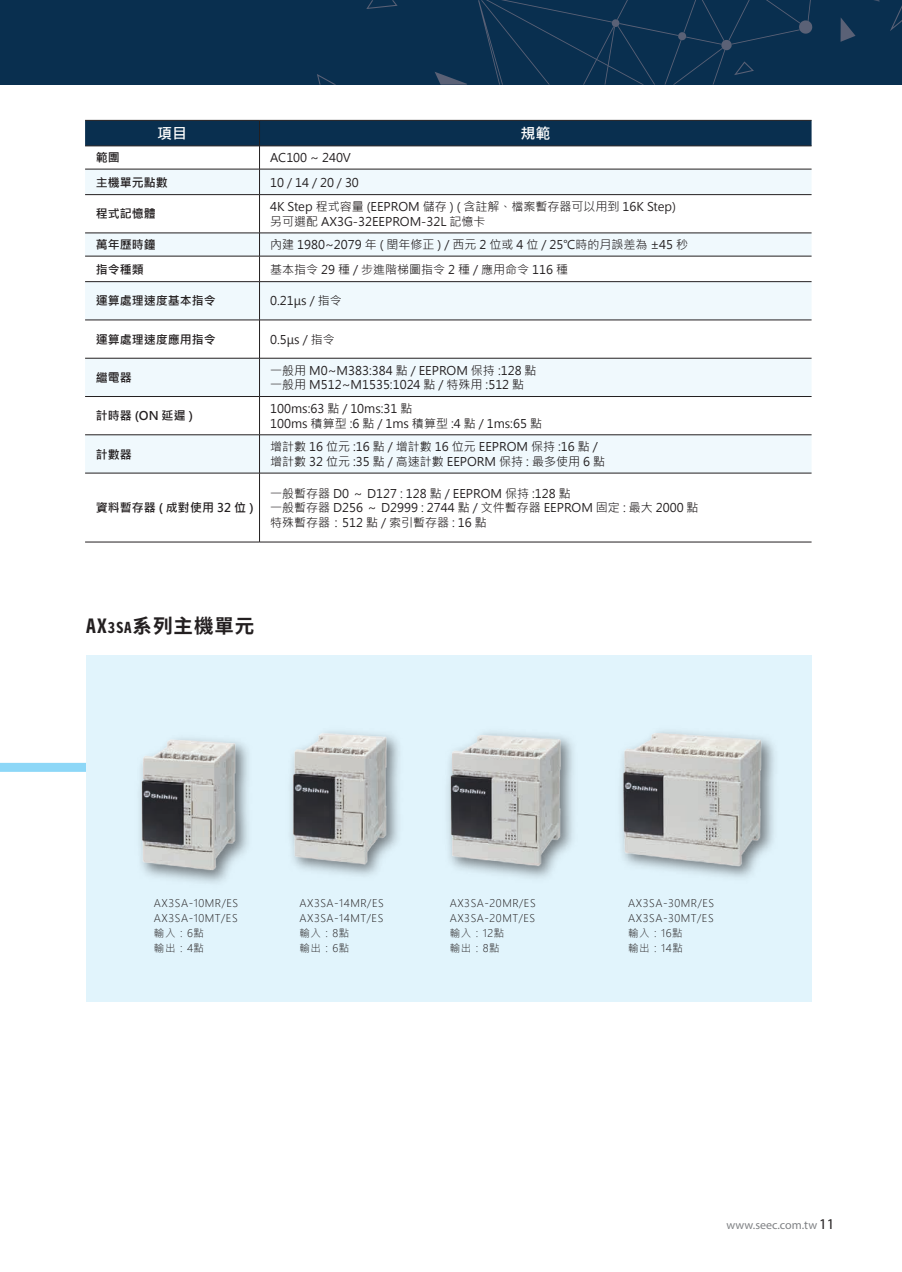
<style>
.page{position:relative;width:902px;height:1272px;background:#fff}
.page>*{position:absolute;margin:0;border:0;box-sizing:border-box;transform-origin:0 0}
.t1{font:700 19.5px "Noto Sans Mono CJ Ktc";letter-spacing:.05em;color:#231f20}
.t2{font:700 15px "Microsoft Jheng Hei";color:#fff}
.t3{font:12px/14.4px "Microsoft Jheng Hei";color:#231f20}
.t4{font:700 12px "Microsoft Jheng Hei";color:#231f20}
.t5{font:12px "Myriad Pro";color:#808285}
.t6{font:300 10.5px/15px "Microsoft Jheng Hei";letter-spacing:.05em;color:#231f20}
.s1{font-size:15px}
.s2{font-size:15px;color:#231f20}
</style>
<div class="page">
<div style="left:0;top:0;width:901px;height:85px;background:#092f4f"></div>
<svg style="left:840px;top:18px;width:15px;height:24px"></svg>
<svg style="left:435px;top:72px;width:32px;height:13px"></svg>
<svg style="left:366px;top:0;width:31px;height:9px"></svg>
<svg style="left:317px;top:74px;width:19px;height:11px"></svg>
<svg style="left:478px;top:0;width:334px;height:85px"></svg>
<svg style="left:890px;top:8px;width:11px;height:23px"></svg>
<div style="left:0;top:762px;width:86px;height:9px;background:#8dd7f7"></div>
<div style="left:86px;top:655px;width:725px;height:347px;background:#e1f4fc"></div>
<img style="left:137px;top:735px;width:106px;height:138px">
<img style="left:288px;top:729px;width:106px;height:142px">
<img style="left:477px;top:739px;width:96px;height:139px">
<img style="left:448px;top:732px;width:119px;height:139px">
<img style="left:693px;top:739px;width:82px;height:139px">
<img style="left:621px;top:731px;width:144px;height:141px">
<svg style="left:85px;top:195px;width:726px;height:278px"></svg>
<svg style="left:85px;top:234px;width:726px;height:86px;fill:#f0f9fd"></svg>
<hr style="left:85px;top:194px;width:174px;height:1px;background:#231f20">
<hr style="left:259px;top:194px;width:552px;height:1px;background:#231f20">
<hr style="left:85px;top:233px;width:174px;height:1px;background:#231f20">
<hr style="left:259px;top:233px;width:552px;height:1px;background:#231f20">
<hr style="left:85px;top:256px;width:174px;height:1px;background:#231f20">
<hr style="left:259px;top:256px;width:552px;height:1px;background:#231f20">
<hr style="left:85px;top:281px;width:174px;height:1px;background:#231f20">
<hr style="left:259px;top:281px;width:552px;height:1px;background:#231f20">
<hr style="left:85px;top:320px;width:174px;height:1px;background:#231f20">
<hr style="left:259px;top:320px;width:552px;height:1px;background:#231f20">
<hr style="left:85px;top:358px;width:174px;height:1px;background:#231f20">
<hr style="left:259px;top:358px;width:552px;height:1px;background:#231f20">
<hr style="left:85px;top:396px;width:174px;height:1px;background:#231f20">
<hr style="left:259px;top:396px;width:552px;height:1px;background:#231f20">
<hr style="left:85px;top:434px;width:174px;height:1px;background:#231f20">
<hr style="left:259px;top:434px;width:552px;height:1px;background:#231f20">
<hr style="left:85px;top:473px;width:174px;height:1px;background:#231f20">
<hr style="left:259px;top:473px;width:552px;height:1px;background:#231f20">
<hr style="left:85px;top:541px;width:174px;height:1px;background:#231f20">
<hr style="left:259px;top:541px;width:552px;height:1px;background:#231f20">
<svg style="left:85px;top:120px;width:726px;height:74px"></svg>
<hr style="left:259px;top:195px;width:1px;height:38px;background:#231f20">
<svg style="left:259px;top:233px;width:1px;height:48px"></svg>
<hr style="left:259px;top:282px;width:1px;height:38px;background:#231f20">
<hr style="left:259px;top:320px;width:1px;height:38px;background:#231f20">
<hr style="left:259px;top:358px;width:1px;height:38px;background:#231f20">
<hr style="left:259px;top:396px;width:1px;height:38px;background:#231f20">
<hr style="left:259px;top:435px;width:1px;height:38px;background:#231f20">
<hr style="left:259px;top:473px;width:1px;height:69px;background:#231f20">
<p class="t2" style="left:157px;top:124px;width:31px">項目</p>
<p class="t2" style="left:520px;top:124px;width:31px">規範</p>
<p class="t4" style="left:96px;top:150px;width:25px">範團</p>
<p class="t3" style="left:270px;top:150px;width:82px">AC100 ~ 240V</p>
<p class="t4" style="left:96px;top:175px;width:73px">主機單元點數</p>
<p class="t3" style="left:270px;top:175px;width:90px">10 / 14 / 20 / 30</p>
<p class="t4" style="left:96px;top:206px;width:61px">程式記憶體</p>
<p class="t3" style="left:270px;top:200px;width:407px">4K Step 程式容量 (EEPROM 儲存 ) ( 含註解、檔案暫存器可以用到 16K Step)另可選配 AX3G-32EEPROM-32L 記憶卡</p>
<p class="t4" style="left:96px;top:237px;width:61px">萬年歷時鐘</p>
<p class="t3" style="left:270px;top:237px;width:419px">內建 1980~2079 年 ( 閏年修正 ) / 西元 2 位或 4 位 / 25℃時的月誤差為 ±45 秒</p>
<p class="t4" style="left:96px;top:262px;width:49px">指令種類</p>
<p class="t3" style="left:270px;top:262px;width:299px">基本指令 29 種 / 步進階梯圖指令 2 種 / 應用命令 116 種</p>
<p class="t4" style="left:96px;top:293px;width:121px">運算處理速度基本指令</p>
<p class="t3" style="left:270px;top:294px;width:73px">0.21μs / 指令</p>
<p class="t4" style="left:96px;top:332px;width:121px">運算處理速度應用指令</p>
<p class="t3" style="left:270px;top:332px;width:66px">0.5μs / 指令</p>
<p class="t4" style="left:96px;top:370px;width:37px">繼電器</p>
<p class="t3" style="left:270px;top:363px;width:268px">一般用 M0~M383:384 點 / EEPROM 保持 :128 點一般用 M512~M1535:1024 點 / 特殊用 :512 點</p>
<p class="t4" style="left:96px;top:408px;width:99px">計時器 (ON 延遲 )</p>
<p class="t3" style="left:270px;top:401px;width:273px">100ms:63 點 / 10ms:31 點<br>100ms 積算型 :6 點 / 1ms 積算型 :4 點 / 1ms:65 點</p>
<p class="t4" style="left:96px;top:446px;width:37px">計數器</p>
<p class="t3" style="left:270px;top:440px;width:336px">增計數 16 位元 :16 點 / 增計數 16 位元 EEPROM 保持 :16 點 /增計數 32 位元 :35 點 / 高速計數 EEPORM 保持 : 最多使用 6 點</p>
<p class="t4" style="left:96px;top:500px;width:159px">資料暫存器 ( 成對使用 32 位 )</p>
<p class="t3" style="left:270px;top:486px;width:430px">一般暫存器 D0 ～ D127 : 128 點 / EEPROM 保持 :128 點<br>一般暫存器 D256 ～ D2999 : 2744 點 / 文件暫存器 EEPROM 固定 : 最大 2000 點特殊暫存器：512 點 / 索引暫存器 : 16 點</p>
<h1 class="t1" style="left:86px;top:615px;width:170px">AX<span class="s1">3SA</span>系列主機單元</h1>
<p class="t6" style="left:154px;top:895px;width:86px">AX3SA-10MR/ES<br>AX3SA-10MT/ES輸入：6點<br>輸出：4點</p>
<p class="t6" style="left:299px;top:895px;width:86px">AX3SA-14MR/ES<br>AX3SA-14MT/ES輸入：8點<br>輸出：6點</p>
<p class="t6" style="left:449px;top:895px;width:88px">AX3SA-20MR/ES<br>AX3SA-20MT/ES輸入：12點<br>輸出：8點</p>
<p class="t6" style="left:628px;top:895px;width:88px">AX3SA-30MR/ES<br>AX3SA-30MT/ES輸入：16點<br>輸出：14點</p>
<p class="t5" style="left:726px;top:1217px;width:109px">www.seec.com.tw <span class="s2">11</span></p>
</div>
